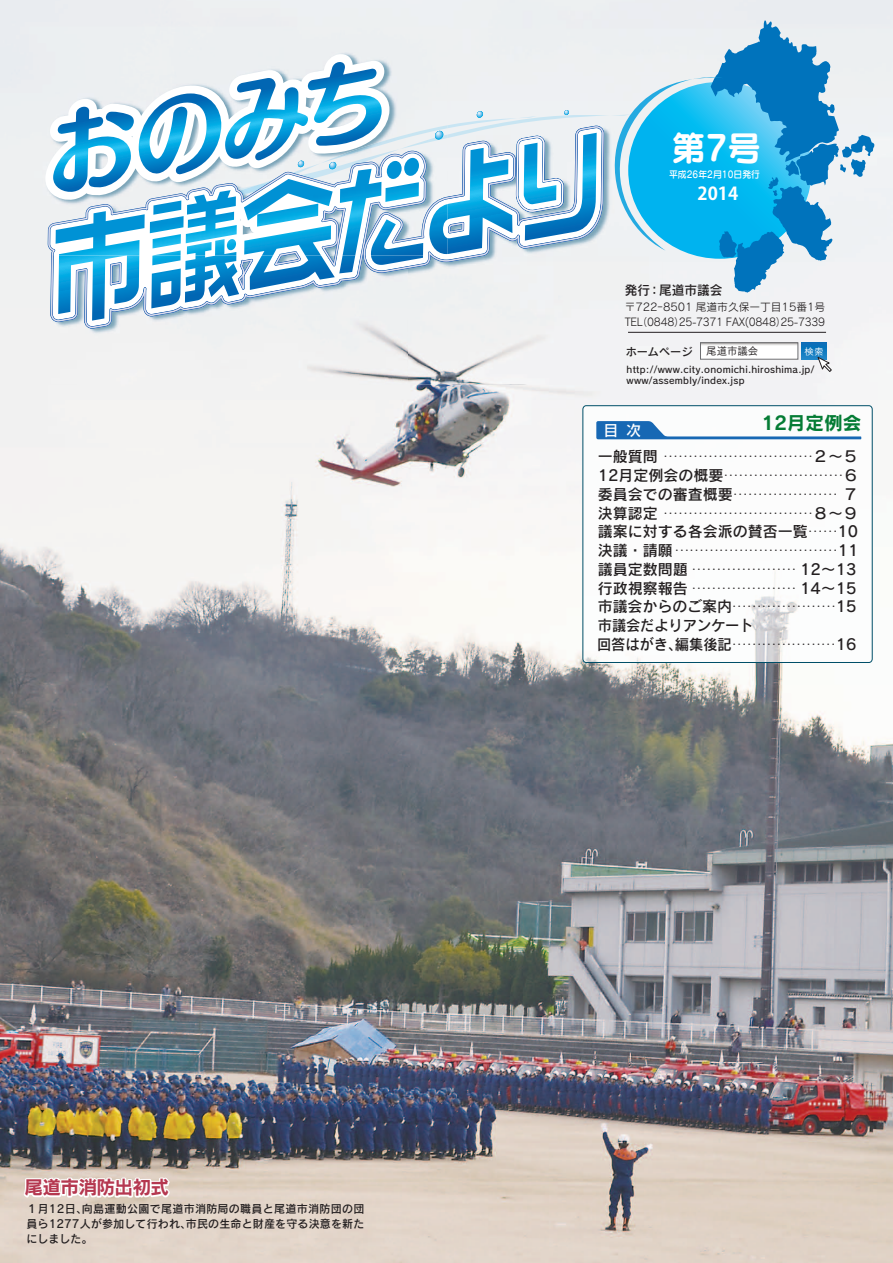
<style>
.page{position:relative;width:893px;height:1263px;background:#fff}
.page>*{position:absolute;margin:0;border:0;box-sizing:border-box;transform-origin:0 0}
.t1{font:34.65px "Seurat Pro B 90 pv RKSJ H";color:#fff}
.t2{font:18.6px "Rodin Pro B 90 pv RKSJ H";color:#057c35}
.t3{font:18px "New Rodin Pro B 90 pv RKSJ H";color:#b53850}
.t4{font:17.85px "Koz Go Pro Bold 90 pv RKSJ H";color:#fff}
.t5{font:15px/18.8px "Rodin Pro L 90 pv RKSJ H";color:#231f20;text-align:justify}
.t6{font:15px "Rodin Pro DB 90 pv RKSJ H";letter-spacing:-.005em;color:#231f20}
.t7{font:15px "Rodin Pro DB 90 pv RKSJ H";letter-spacing:-.005em;color:#231f20;scale:.95 1}
.t8{font:15px "Rodin Pro DB 90 pv RKSJ H";color:#fff}
.t9{font:13.05px "Rodin Pro DB 90 pv RKSJ H";color:#231f20}
.t10{font:11.25px/15px "Rodin Pro DB 90 pv RKSJ H";letter-spacing:.015em;color:#231f20}
.t11{font:10.8px/15.5px "Rodin Pro M 90 pv RKSJ H";color:#231f20;text-align:right}
.t12{font:10.8px "Rodin Pro M 90 pv RKSJ H";color:#231f20;scale:.94 1}
.t13{font:10.65px "Tsuku Go Pro M 90 pv RKSJ H";color:#231f20}
.t14{font:9.6px "Seurat Pro DB 90 pv RKSJ H";color:#fff;scale:.93 1}
.t15{font:9.3px/10.8px "Rodin Pro DB 90 pv RKSJ H";letter-spacing:.025em;color:#231f20}
.t16{font:9.15px "Tsuku Go Pro M 90 pv RKSJ H";color:#fff}
.s1{font-family:"Rodin Pro DB 90 pv RKSJ H"}
.s2{font-family:"Rodin Pro L 90 pv RKSJ H"}
</style>
<div class="page">
<img style="left:0;top:0;width:893px;height:1263px">
<img style="left:408px;top:321px;width:254px;height:64px">
<div style="left:0;top:255px;width:152px;height:130px;background:#f1f1f1"></div>
<img style="left:204px;top:329px;width:204px;height:56px">
<div style="left:152px;top:329px;width:52px;height:56px;background:#f2f2f2"></div>
<img style="left:625px;top:321px;width:18px;height:5px">
<img style="left:644px;top:321px;width:18px;height:7px">
<img style="left:626px;top:347px;width:36px;height:9px">
<img style="left:627px;top:366px;width:35px;height:9px">
<img style="left:627px;top:377px;width:35px;height:8px">
<svg style="left:49px;top:255px;width:376px;height:73px;fill:#eef0f1"></svg>
<div style="left:0;top:2px;width:53px;height:253px;background:#e9ecf0"></div>
<div style="left:0;top:103px;width:46px;height:152px;background:#eef0f1"></div>
<svg style="left:45px;top:54px;width:8px;height:147px"></svg>
<div style="left:700px;top:343px;width:98px;height:16px;background:linear-gradient(to right,#fefefd,#fefefd)"></div>
<div style="left:700px;top:342px;width:98px;height:18px;border:1px solid #6c6d70"></div>
<svg style="left:801px;top:342px;width:25px;height:18px"></svg>
<svg style="left:817px;top:356px;width:15px;height:16px"></svg>
<hr style="left:628px;top:332px;width:198px;height:1px;background:#231f20">
<svg style="left:53px;top:0;width:821px;height:321px"></svg>
<svg style="left:22px;top:1173px;width:151px;height:28px"></svg>
<img style="left:583px;top:406px;width:289px;height:256px">
<div style="left:583px;top:405px;width:289px;height:258px;border:1px solid #004f68;border-radius:3px"></div>
<svg style="left:596px;top:421px;width:265px;height:18px"></svg>
<p class="t3" style="left:25px;top:1172px;width:145px">尾道市消防出初式</p>
<p class="t10" style="left:82px;top:1201px;width:284px">向島運動公園で尾道市消防局の職員と尾道市消防団の団</p>
<p class="t10" style="left:26px;top:1201px;width:62px">１月12日、</p>
<p class="t10" style="left:26px;top:1216px;width:166px">員ら1277人が参加して行われ、にしました。</p>
<p class="t10" style="left:186px;top:1216px;width:180px">市民の生命と財産を守る決意を新た</p>
<h1 class="t1" style="left:672px;top:124px;width:91px">第7号</h1>
<p class="t4" style="left:697px;top:182px;width:42px">2014</p>
<p class="t14" style="left:669px;top:168px;width:99px">平成26年2月10日発行</p>
<p class="t9" style="left:625px;top:281px;width:99px">発行：尾道市議会</p>
<p class="t11" style="left:637px;top:299px;width:189px">8501 尾道市久保一丁目15番1号（0848 25-7371 FAX)0848 25-7339</p>
<p class="t11" style="left:625px;top:299px;width:34px;text-align:center">〒722 )</p>
<p class="t11" style="left:655px;top:299px;width:12px">‐</p>
<p class="t12" style="left:674px;top:315px;width:12px">）</p>
<p class="t10" style="left:626px;top:343px;width:68px">ホームページ</p>
<p class="t15" style="left:627px;top:364px;width:189px">http://www.city.onomichi.hiroshima.jp/ www/assembly/index.jsp</p>
<p class="t12" style="left:776px;top:315px;width:12px">(</p>
<p class="t12" style="left:625px;top:315px;width:21px">TEL</p>
<p class="t13" style="left:706px;top:342px;width:53px">尾道市議会</p>
<p class="t16" style="left:805px;top:344px;width:20px">検索</p>
<p class="t8" style="left:604px;top:420px;width:39px">目次</p>
<p class="t2" style="left:761px;top:411px;width:101px">12月定例会</p>
<p class="t5" style="left:598px;top:447px;width:262px"><span class="s1">一般質問</span> ..............................<span class="s1">２~５<br>12月定例会の概要</span>........................<span class="s1">６委員会での審査概要</span>..................... <span class="s1">７決算認定</span> ..............................<span class="s1">８~９</span></p>
<p class="t6" style="left:598px;top:522px;width:262px">議案に対する各会派の賛否一覧<span class="s2">......</span>10</p>
<p class="t5" style="left:598px;top:541px;width:262px;text-align:left"><span class="s1">決議・請願</span>.................................<span class="s1">11議員定数問題</span> ..................... <span class="s1">12~13行政視察報告</span> ..................... <span class="s1">14~15市議会からのご案内</span>.....................<span class="s1">15</span></p>
<p class="t7" style="left:598px;top:616px;width:165px">市議会だよりアンケート</p>
<p class="t5" style="left:675px;top:634px;width:183px"><span class="s1">編集後記</span>.....................<span class="s1">16</span></p>
<p class="t7" style="left:583px;top:634px;width:106px">　回答はがき、</p>
</div>
